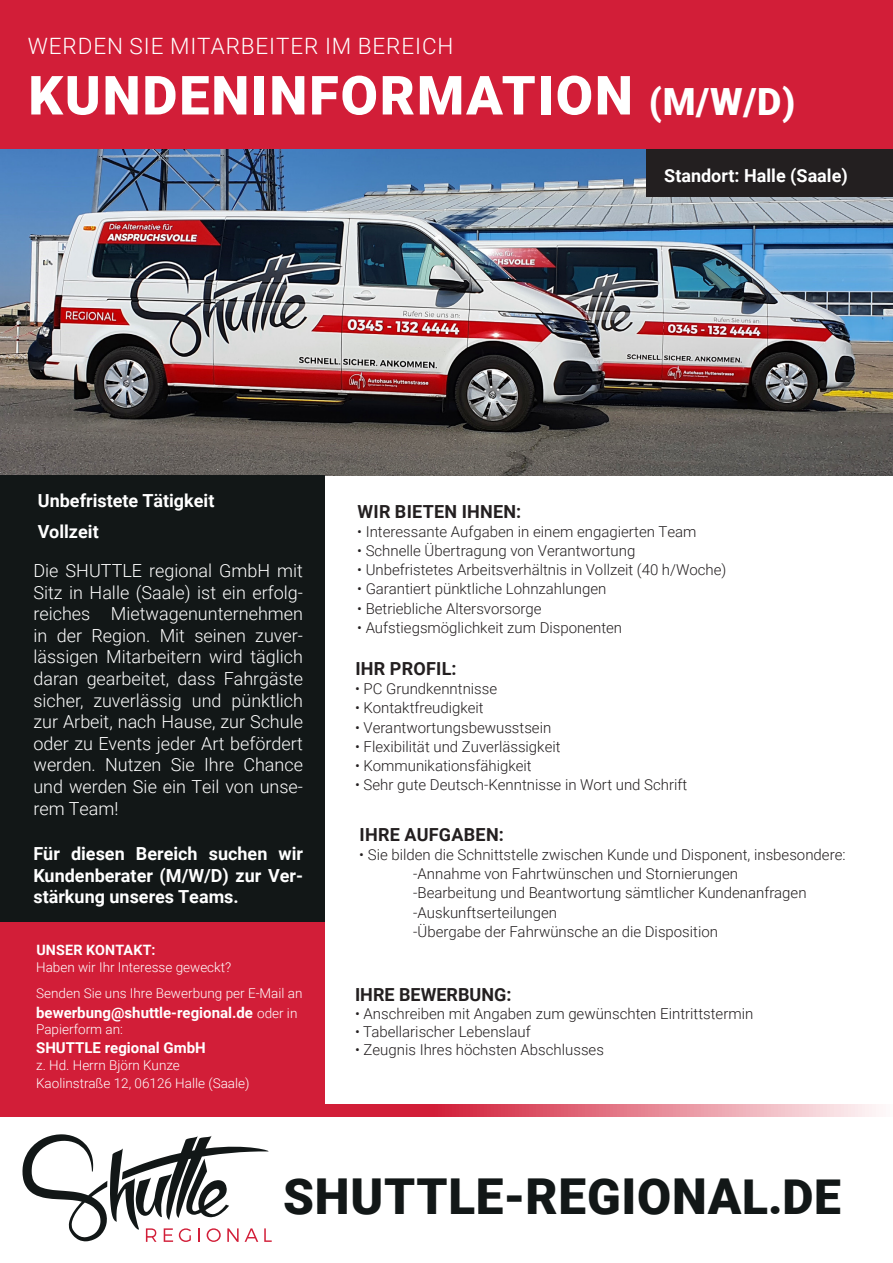
<style>
.page{position:relative;width:893px;height:1263px;background:#fff}
.page>*{position:absolute;margin:0;border:0;box-sizing:border-box;transform-origin:0 0}
.t1{font:900 54px "Roboto";letter-spacing:.035em;color:#fff}
.t2{font:900 49.5px "Roboto";letter-spacing:.015em;color:#121717}
.t3{font:300 22.5px "Roboto";letter-spacing:.04em;color:#fff}
.t4{font:300 18px/21.6px "Roboto";color:#fff;text-align:justify}
.t5{font:700 18px/21.6px "Roboto";color:#fff;text-align:justify}
.t6{font:700 18px "Roboto";letter-spacing:.015em;color:#231f20}
.t7{font:300 15px "Roboto";color:#231f20}
.t8{font:700 15px "Roboto";color:#fff}
.t9{font:700 14.25px "Roboto";letter-spacing:.015em;color:#fff}
.t10{font:300 13.5px "Roboto";color:#fff}
.s1{font-size:37.5px}
.s2{font-weight:300;font-size:13.5px}
.s3{font-size:48px}
</style>
<div class="page">
<svg style="left:22px;top:1134px;width:250px;height:108px"></svg>
<img style="left:0;top:149px;width:893px;height:326px">
<div style="left:0;top:475px;width:325px;height:447px;background:#121717"></div>
<div style="left:0;top:922px;width:325px;height:182px;background:#d21e38"></div>
<svg style="left:0;top:1104px;width:876px;height:13px;fill:#d2203a"></svg>
<div style="left:0;top:0;width:893px;height:149px;background:#d21e38"></div>
<div style="left:646px;top:149px;width:247px;height:47px;background:#231f20"></div>
<p class="t3" style="left:28px;top:31px;width:427px">WERDEN SIE MITARBEITER IM BEREICH</p>
<p class="t1" style="left:28px;top:57px;width:768px">KUNDENINFORMATION <span class="s1">(M/W/D)</span></p>
<p class="t5" style="left:664px;top:164px;width:185px">Standort: Halle (Saale)</p>
<p class="t5" style="left:38px;top:489px;width:178px">Unbefristete Tätigkeit</p>
<p class="t5" style="left:38px;top:520px;width:62px">Vollzeit</p>
<p class="t4" style="left:33px;top:559px;width:271px">Die SHUTTLE regional GmbH mit Sitz in Halle (Saale) ist ein erfolg&shy;reiches Mietwagenunternehmen in der Region. Mit seinen zuver&shy;lässigen Mitarbeitern wird täglich daran gearbeitet, dass Fahrgäste sicher, zuverlässig und pünktlich zur Arbeit, nach Hause, zur Schule oder zu Events jeder Art befördert werden. Nutzen Sie Ihre Chance und werden Sie ein Teil von unse&shy;rem Team!</p>
<p class="t5" style="left:33px;top:842px;width:271px">Für diesen Bereich suchen wir Kundenberater (M/W/D) zur Ver&shy;stärkung unseres Teams.</p>
<p class="t9" style="left:36px;top:940px;width:121px">UNSER KONTAKT:</p>
<p class="t10" style="left:36px;top:958px;width:197px">Haben wir Ihr Interesse geweckt?</p>
<p class="t10" style="left:36px;top:984px;width:268px">Senden Sie uns Ihre Bewerbung per E-Mail an</p>
<p class="t8" style="left:36px;top:1002px;width:263px">bewerbung@shuttle-regional.de <span class="s2">oder in</span></p>
<p class="t10" style="left:36px;top:1020px;width:88px">Papierform an:</p>
<p class="t8" style="left:36px;top:1037px;width:171px">SHUTTLE regional GmbH</p>
<p class="t10" style="left:36px;top:1056px;width:145px">z. Hd. Herrn Björn Kunze</p>
<p class="t10" style="left:36px;top:1073px;width:215px">Kaolinstraße 12, 06126 Halle (Saale)</p>
<p class="t6" style="left:357px;top:499px;width:165px">WIR BIETEN IHNEN:</p>
<p class="t7" style="left:357px;top:521px;width:341px">• Interessante Aufgaben in einem engagierten Team</p>
<p class="t7" style="left:357px;top:540px;width:280px">• Schnelle Übertragung von Verantwortung</p>
<p class="t7" style="left:357px;top:559px;width:371px">• Unbefristetes Arbeitsverhältnis in Vollzeit (40 h/Woche)</p>
<p class="t7" style="left:357px;top:579px;width:251px">• Garantiert pünktliche Lohnzahlungen</p>
<p class="t7" style="left:357px;top:598px;width:186px">• Betriebliche Altersvorsorge</p>
<p class="t7" style="left:357px;top:617px;width:267px">• Aufstiegsmöglichkeit zum Disponenten</p>
<p class="t6" style="left:355px;top:656px;width:103px">IHR PROFIL:</p>
<p class="t7" style="left:355px;top:678px;width:144px">• PC Grundkenntnisse</p>
<p class="t7" style="left:355px;top:698px;width:130px">• Kontaktfreudigkeit</p>
<p class="t7" style="left:355px;top:717px;width:198px">• Verantwortungsbewusstsein</p>
<p class="t7" style="left:355px;top:736px;width:207px">• Flexibilität und Zuverlässigkeit</p>
<p class="t7" style="left:355px;top:755px;width:178px">• Kommunikationsfähigkeit</p>
<p class="t7" style="left:355px;top:774px;width:334px">• Sehr gute Deutsch-Kenntnisse in Wort und Schrift</p>
<p class="t6" style="left:360px;top:822px;width:146px">IHRE AUFGABEN:</p>
<p class="t7" style="left:359px;top:844px;width:488px">• Sie bilden die Schnittstelle zwischen Kunde und Disponent, insbesondere:</p>
<p class="t7" style="left:413px;top:863px;width:326px">-Annahme von Fahrtwünschen und Stornierungen</p>
<p class="t7" style="left:413px;top:883px;width:395px">-Bearbeitung und Beantwortung sämtlicher Kundenanfragen</p>
<p class="t7" style="left:413px;top:902px;width:145px">-Auskunftserteilungen</p>
<p class="t7" style="left:413px;top:921px;width:306px">-Übergabe der Fahrwünsche an die Disposition</p>
<p class="t6" style="left:355px;top:982px;width:158px">IHRE BEWERBUNG:</p>
<p class="t7" style="left:355px;top:1003px;width:400px">• Anschreiben mit Angaben zum gewünschten Eintrittstermin</p>
<p class="t7" style="left:355px;top:1021px;width:177px">• Tabellarischer Lebenslauf</p>
<p class="t7" style="left:355px;top:1039px;width:250px">• Zeugnis Ihres höchsten Abschlusses</p>
<p class="t2" style="left:283px;top:1162px;width:560px">SHUTTLE-REGIONA<span class="s3">L.DE</span></p>
</div>
